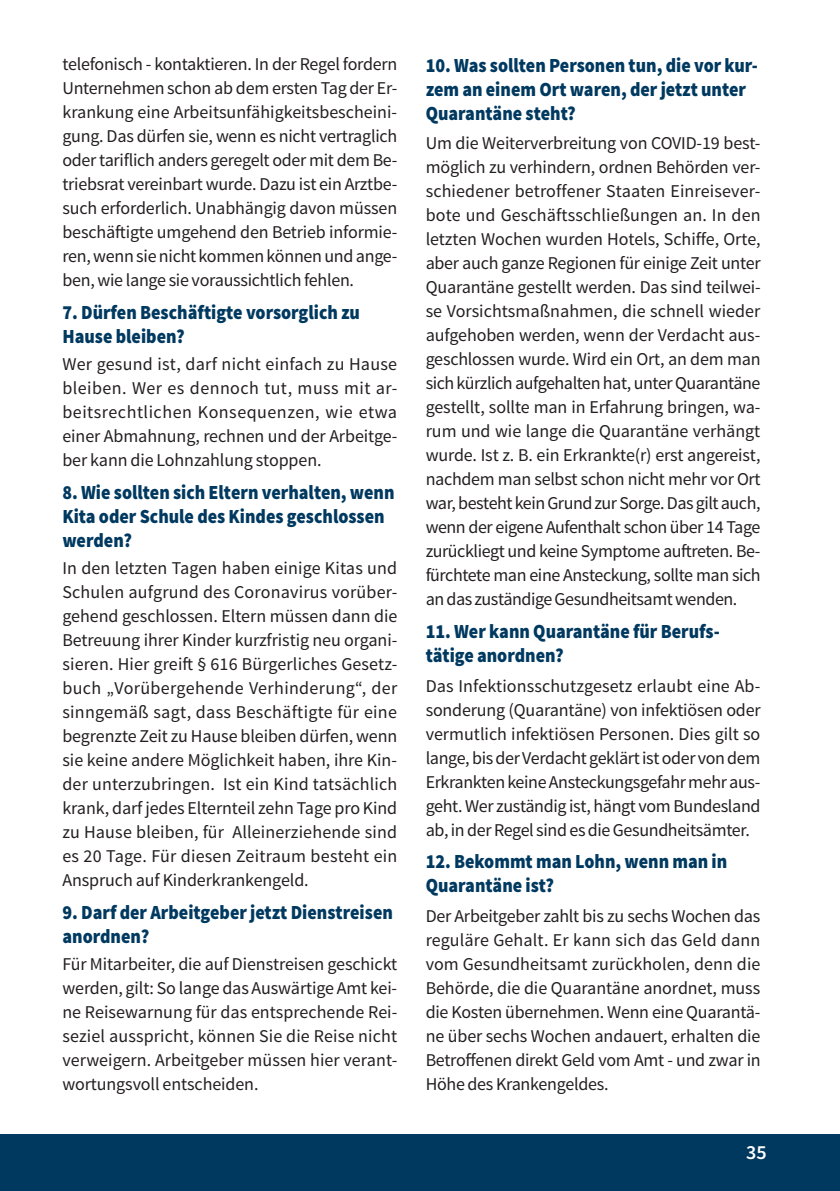
<style>
.page{position:relative;width:840px;height:1191px;background:#fff}
.page>*{position:absolute;margin:0;border:0;box-sizing:border-box;transform-origin:0 0}
.t1{font:900 20px/24px "Source Sans Pro";color:#003960;scale:.9 1}
.t2{font:600 20px "Source Sans Pro";color:#fff}
.t3{font:18px/24px "Source Sans Pro";letter-spacing:-.015em;color:#231f20;text-align:justify}
</style>
<div class="page">
<div style="left:0;top:1134px;width:839px;height:57px;background:#003960"></div>
<p class="t3" style="left:62px;top:53px;width:336px">telefonisch - kontaktieren. In der Regel fordern Unternehmen schon ab dem ersten Tag der Er&shy;krankung eine Arbeitsunfähigkeitsbescheini&shy;gung. Das dürfen sie, wenn es nicht vertraglich oder tariflich anders geregelt oder mit dem Be&shy;triebsrat vereinbart wurde. Dazu ist ein Arztbe&shy;such erforderlich. Unabhängig davon müssen beschäftigte umgehend den Betrieb informie&shy;ren, wenn sie nicht kommen können und ange&shy;ben, wie lange sie voraussichtlich fehlen.</p>
<p class="t1" style="left:62px;top:301px;width:332px">7. Dürfen Beschäftigte vorsorglich zu<br>Hause bleiben?</p>
<p class="t3" style="left:62px;top:352px;width:336px">Wer gesund ist, darf nicht einfach zu Hause bleiben. Wer es dennoch tut, muss mit ar&shy;beitsrechtlichen Konsequenzen, wie etwa einer Abmahnung, rechnen und der Arbeitge&shy;ber kann die Lohnzahlung stoppen.</p>
<p class="t1" style="left:62px;top:481px;width:370px">8. Wie sollten sich Eltern verhalten, wenn<br>Kita oder Schule des Kindes geschlossen werden?</p>
<p class="t3" style="left:62px;top:556px;width:336px">In den letzten Tagen haben einige Kitas und Schulen aufgrund des Coronavirus vorüber&shy;gehend geschlossen. Eltern müssen dann die Betreuung ihrer Kinder kurzfristig neu organi&shy;sieren. Hier greift § 616 Bürgerliches Gesetz&shy;buch „Vorübergehende Verhinderung“, der sinngemäß sagt, dass Beschäftigte für eine begrenzte Zeit zu Hause bleiben dürfen, wenn sie keine andere Möglichkeit haben, ihre Kin&shy;der unterzubringen. Ist ein Kind tatsächlich krank, darf jedes Elternteil zehn Tage pro Kind zu Hause bleiben, für Alleinerziehende sind es 20 Tage. Für diesen Zeitraum besteht ein Anspruch auf Kinderkrankengeld.</p>
<p class="t1" style="left:62px;top:901px;width:368px">9. Darf der Arbeitgeber jetzt Dienstreisen anordnen?</p>
<p class="t3" style="left:62px;top:952px;width:336px">Für Mitarbeiter, die auf Dienstreisen geschickt werden, gilt: So lange das Auswärtige Amt kei&shy;ne Reisewarnung für das entsprechende Rei&shy;seziel ausspricht, können Sie die Reise nicht verweigern. Arbeitgeber müssen hier verant&shy;wortungsvoll entscheiden.</p>
<p class="t1" style="left:425px;top:54px;width:370px">10. Was sollten Personen tun, die vor kur&shy;zem an einem Ort waren, der jetzt unter<br>Quarantäne steht?</p>
<p class="t3" style="left:425px;top:132px;width:336px">Um die Weiterverbreitung von COVID-19 best&shy;möglich zu verhindern, ordnen Behörden ver&shy;schiedener betroffener Staaten Einreisever&shy;bote und Geschäftsschließungen an. In den letzten Wochen wurden Hotels, Schiffe, Orte, aber auch ganze Regionen für einige Zeit unter Quarantäne gestellt werden. Das sind teilwei&shy;se Vorsichtsmaßnahmen, die schnell wieder aufgehoben werden, wenn der Verdacht aus&shy;geschlossen wurde. Wird ein Ort, an dem man sich kürzlich aufgehalten hat, unter Quarantäne gestellt, sollte man in Erfahrung bringen, wa&shy;rum und wie lange die Quarantäne verhängt wurde. Ist z. B. ein Erkrankte(r) erst angereist, nachdem man selbst schon nicht mehr vor Ort war, besteht kein Grund zur Sorge. Das gilt auch, wenn der eigene Aufenthalt schon über 14 Tage zurückliegt und keine Symptome auftreten. Be&shy;fürchtete man eine Ansteckung, sollte man sich an das zuständige Gesundheitsamt wenden.</p>
<p class="t1" style="left:425px;top:620px;width:326px">11. Wer kann Quarantäne für Berufs&shy;tätige anordnen?</p>
<p class="t3" style="left:425px;top:674px;width:336px">Das Infektionsschutzgesetz erlaubt eine Ab&shy;sonderung (Quarantäne) von infektiösen oder vermutlich infektiösen Personen. Dies gilt so lange, bis der Verdacht geklärt ist oder von dem Erkrankten keine Ansteckungsgefahr mehr aus&shy;geht. Wer zuständig ist, hängt vom Bundesland ab, in der Regel sind es die Gesundheitsämter.</p>
<p class="t1" style="left:425px;top:850px;width:336px">12. Bekommt man Lohn, wenn man in<br>Quarantäne ist?</p>
<p class="t3" style="left:425px;top:904px;width:336px">Der Arbeitgeber zahlt bis zu sechs Wochen das reguläre Gehalt. Er kann sich das Geld dann vom Gesundheitsamt zurückholen, denn die Behörde, die die Quarantäne anordnet, muss die Kosten übernehmen. Wenn eine Quarantä&shy;ne über sechs Wochen andauert, erhalten die Betroffenen direkt Geld vom Amt - und zwar in Höhe des Krankengeldes.</p>
<p class="t2" style="left:745px;top:1139px;width:22px">35</p>
</div>
